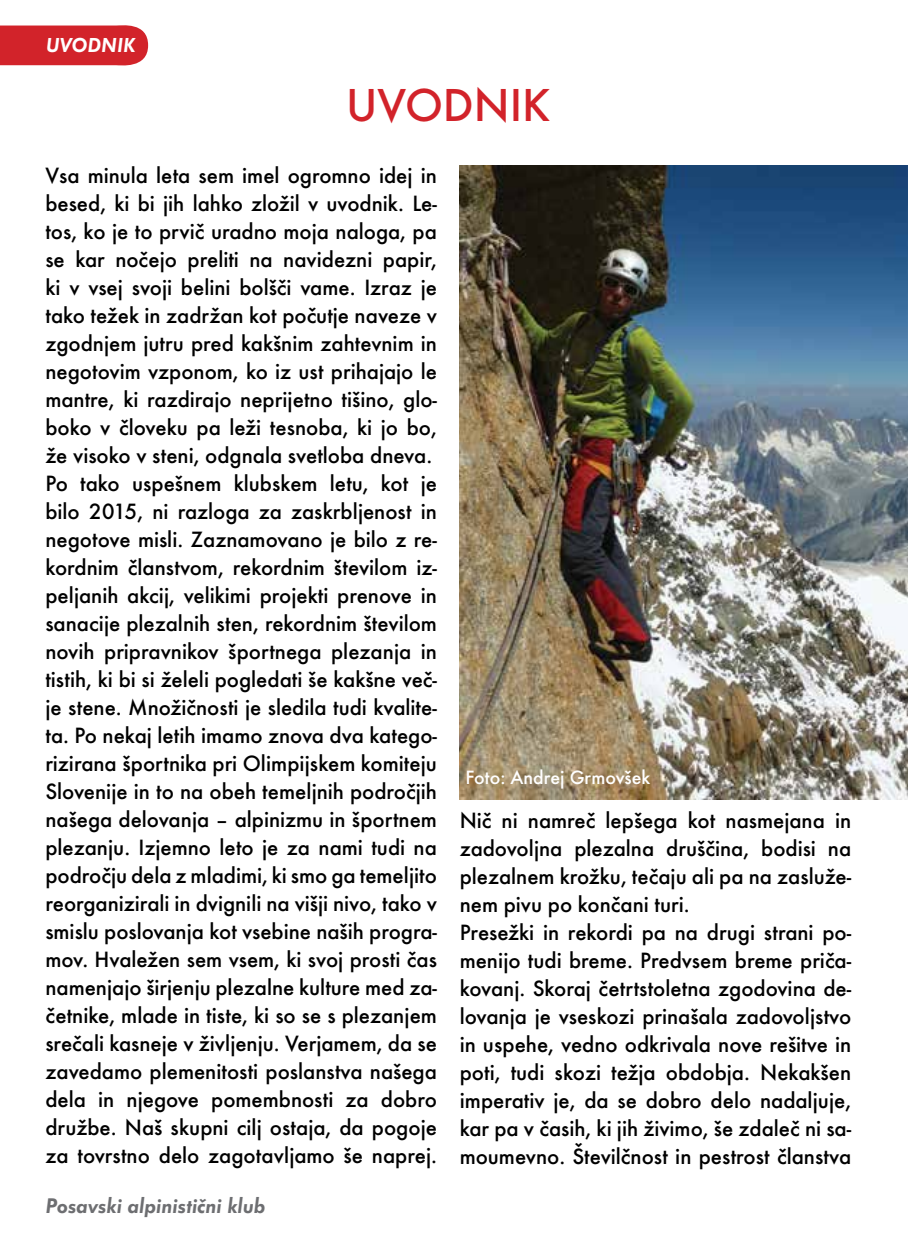
<style>
.page{position:relative;width:908px;height:1248px;background:#fff}
.page>*{position:absolute;margin:0;border:0;box-sizing:border-box;transform-origin:0 0}
.t1{font:500 48px "Futura TEE";color:#d2232a}
.t2{font:500 23px/28px "Futura TEE";color:#000}
.t3{font:22px "Futura TEE Demi Obli";color:#6d6e71}
.t4{font:21px "Futura TEE Demi Obli";color:#fff}
.t5{font:500 20px "Futura TEE";color:#fff}
</style>
<div class="page">
<svg style="left:0;top:25px;width:148px;height:41px;background:#d42f36"></svg>
<img style="left:459px;top:166px;width:448px;height:633px">
<p class="t4" style="left:46px;top:33px;width:91px">UVODNIK</p>
<h1 class="t1" style="left:346px;top:77px;width:205px">UVODNIK</h1>
<p class="t2" style="left:45px;top:161px;width:393px">Vsa minula leta sem imel ogromno idej in besed, ki bi jih lahko zložil v uvodnik. Le&shy;tos, ko je to prvič uradno moja naloga, pa se kar nočejo preliti na navidezni papir, ki v vsej svoji belini bolšči vame. Izraz je tako težek in zadržan kot počutje naveze v zgodnjem jutru pred kakšnim zahtevnim in negotovim vzponom, ko iz ust prihajajo le mantre, ki razdirajo neprijetno tišino, glo&shy;boko v človeku pa leži tesnoba, ki jo bo, že visoko v steni, odgnala svetloba dneva.<br>Po tako uspešnem klubskem letu, kot je bilo 2015, ni razloga za zaskrbljenost in negotove misli. Zaznamovano je bilo z re&shy;kordnim članstvom, rekordnim številom iz&shy;peljanih akcij, velikimi projekti prenove in sanacije plezalnih sten, rekordnim številom novih pripravnikov športnega plezanja in tistih, ki bi si želeli pogledati še kakšne več&shy;je stene. Množičnosti je sledila tudi kvalite&shy;ta. Po nekaj letih imamo znova dva katego&shy;rizirana športnika pri Olimpijskem komiteju Slovenije in to na obeh temeljnih področjih našega delovanja – alpinizmu in športnem plezanju. Izjemno leto je za nami tudi na področju dela z mladimi, ki smo ga temeljito reorganizirali in dvignili na višji nivo, tako v smislu poslovanja kot vsebine naših progra&shy;mov. Hvaležen sem vsem, ki svoj prosti čas namenjajo širjenju plezalne kulture med za&shy;četnike, mlade in tiste, ki so se s plezanjem srečali kasneje v življenju. Verjamem, da se zavedamo plemenitosti poslanstva našega dela in njegove pomembnosti za dobro družbe. Naš skupni cilj ostaja, da pogoje za tovrstno delo zagotavljamo še naprej.</p>
<p class="t3" style="left:45px;top:1192px;width:221px">Posavski alpinistični klub</p>
<p class="t5" style="left:465px;top:765px;width:186px">Foto: Andrej Grmovšek</p>
<p class="t2" style="left:459px;top:805px;width:393px">Nič ni namreč lepšega kot nasmejana in zadovoljna plezalna druščina, bodisi na plezalnem krožku, tečaju ali pa na zasluže&shy;nem pivu po končani turi.<br>Presežki in rekordi pa na drugi strani po&shy;menijo tudi breme. Predvsem breme priča&shy;kovanj. Skoraj četrtstoletna zgodovina de&shy;lovanja je vseskozi prinašala zadovoljstvo in uspehe, vedno odkrivala nove rešitve in poti, tudi skozi težja obdobja. Nekakšen imperativ je, da se dobro delo nadaljuje, kar pa v časih, ki jih živimo, še zdaleč ni sa&shy;moumevno. Številčnost in pestrost članstva</p>
</div>
